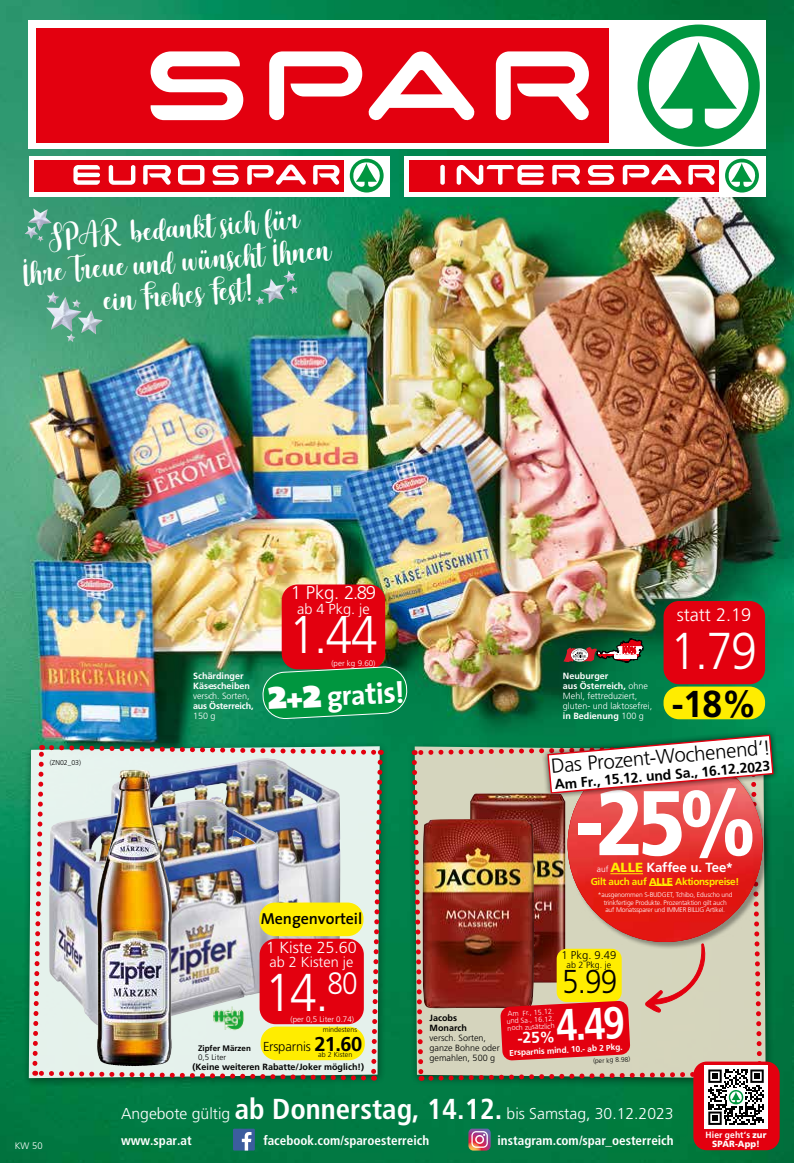
<style>
.page{position:relative;width:794px;height:1163px;background:#fff}
.page>*{position:absolute;margin:0;border:0;box-sizing:border-box;transform-origin:0 0}
.t1{font:900 condensed 91.6px "Frutiger";color:#fff}
.t2{font:300 53.2px "Frutiger";color:#fff;scale:.9 1}
.t3{font:300 53px "Frutiger";color:#fff;scale:.9 1}
.t4{font:300 51.8px "Frutiger";color:#fff;scale:.9 1}
.t5{font:700 condensed 44.8px "Frutiger";color:#fff;scale:.95 1}
.t6{font:700 37.4px "Frutiger";color:#000;scale:.95 1}
.t7{font:300 33px "Frutiger";color:#000;scale:.9 1}
.t8{font:700 30.2px "The Sans";color:#fff}
.t9{font:27.8px/33.1px "Cherishing Moments";color:#fff;text-align:center}
.t10{font:300 20.3px "Frutiger";color:#000}
.t11{font:300 18.5px "Frutiger";color:#fff}
.t12{font:300 18.1px "Frutiger";color:#fff}
.t13{font:600 16px "The Sans";letter-spacing:-.005em;color:#000}
.t14{font:300 16px "Frutiger";color:#fff}
.t15{font:300 15.7px "Frutiger";color:#fff}
.t16{font:700 15.7px "Frutiger";color:#fff}
.t17{font:300 14.5px "Frutiger";color:#fff}
.t18{font:700 14px "Frutiger";color:#000}
.t19{font:700 13.2px "Frutiger";letter-spacing:-.02em;color:#fff}
.t20{font:700 condensed 13.1px "Frutiger";color:#fff}
.t21{font:300 13px "Frutiger";letter-spacing:-.015em;color:#000}
.t22{font:300 11.2px "Frutiger";color:#000}
.t23{font:700 10px "Frutiger";letter-spacing:-.03em;color:#ffed00}
.t24{font:300 9.4px "Frutiger";color:#fff}
.t25{font:300 9px/10px "Frutiger";color:#fff}
.t26{font:300 9px/10px "Frutiger";color:#000}
.t27{font:700 9px/10px "Frutiger";color:#000}
.t28{font:700 9px/10px "Frutiger";color:#fff}
.t29{font:700 9px "Frutiger";letter-spacing:-.02em;color:#fff}
.t30{font:700 9px "Frutiger";color:#fff;scale:.95 1}
.t31{font:900 9px "Frutiger 75";letter-spacing:.015em;color:#fff;scale:.95 1}
.t32{font:700 8.4px "Frutiger";color:#fff}
.t33{font:300 8px "Frutiger";color:#fff}
.t34{font:700 8px "Frutiger";color:#000}
.t35{font:300 8px "Frutiger";color:#000}
.t36{font:300 7.3px/7.2px "Frutiger";color:#fff;text-align:justify}
.t37{font:300 7.1px "Frutiger";color:#000}
.t38{font:300 7px "Frutiger";color:#000}
.t39{font:300 6.7px/7.5px "Frutiger";letter-spacing:-.02em;color:#fff;text-align:center}
.t40{font:300 6.7px "Frutiger";color:#000}
.s1{font-weight:900;font-size:42px}
.s2{font-weight:900;font-size:27.9px}
.s3{font-size:27.9px}
.s4{font-weight:700;font-size:20px}
.s5{font-weight:700}
.s6{font-weight:300;font-size:8.4px}
.s7{font-family:"Frutiger 75";font-weight:900;color:#ffed00}
.s8{font-family:"Frutiger 75";font-weight:900}
.s9{font-weight:700;font-stretch:condensed;font-size:28.8px}
</style>
<div class="page">
<img style="left:0;top:0;width:794px;height:1162px">
<div style="left:22px;top:741px;width:366px;height:347px;background:#000;opacity:.45"></div>
<svg style="left:30px;top:742px;width:355px;height:340px;background:#bec7bc"></svg>
<img style="left:261px;top:278px;width:24px;height:25px">
<svg style="left:283px;top:270px;width:15px;height:24px"></svg>
<svg style="left:255px;top:296px;width:9px;height:9px"></svg>
<img style="left:46px;top:297px;width:36px;height:35px">
<img style="left:78px;top:310px;width:25px;height:24px">
<svg style="left:47px;top:291px;width:12px;height:13px"></svg>
<svg style="left:72px;top:299px;width:9px;height:9px"></svg>
<svg style="left:67px;top:333px;width:8px;height:9px"></svg>
<img style="left:28px;top:208px;width:24px;height:23px">
<svg style="left:25px;top:226px;width:19px;height:16px"></svg>
<div style="left:28px;top:21px;width:737px;height:128px;background:#fff"></div>
<div style="left:36px;top:28px;width:573px;height:115px;background:#e3000f"></div>
<svg style="left:637px;top:25px;width:122px;height:122px"></svg>
<svg style="left:151px;top:51px;width:92px;height:69px"></svg>
<svg style="left:269px;top:51px;width:93px;height:69px"></svg>
<svg style="left:368px;top:51px;width:107px;height:70px"></svg>
<svg style="left:496px;top:51px;width:93px;height:70px"></svg>
<div style="left:29px;top:156px;width:361px;height:41px;background:#fff"></div>
<svg style="left:34px;top:158px;width:350px;height:35px"></svg>
<div style="left:34px;top:160px;width:310px;height:31px;background:#e3000f"></div>
<svg style="left:212px;top:165px;width:27px;height:20px"></svg>
<svg style="left:247px;top:164px;width:59px;height:21px"></svg>
<svg style="left:143px;top:165px;width:28px;height:20px"></svg>
<svg style="left:109px;top:165px;width:26px;height:20px"></svg>
<svg style="left:73px;top:165px;width:27px;height:20px"></svg>
<svg style="left:178px;top:165px;width:26px;height:20px"></svg>
<svg style="left:313px;top:165px;width:26px;height:20px"></svg>
<svg style="left:350px;top:159px;width:33px;height:33px"></svg>
<div style="left:404px;top:156px;width:361px;height:41px;background:#fff"></div>
<svg style="left:409px;top:158px;width:337px;height:35px"></svg>
<svg style="left:725px;top:159px;width:34px;height:33px"></svg>
<div style="left:409px;top:160px;width:310px;height:31px;background:#e3000f"></div>
<svg style="left:688px;top:165px;width:27px;height:20px"></svg>
<svg style="left:587px;top:165px;width:27px;height:20px"></svg>
<svg style="left:623px;top:164px;width:58px;height:21px"></svg>
<svg style="left:552px;top:165px;width:28px;height:20px"></svg>
<svg style="left:440px;top:165px;width:5px;height:20px"></svg>
<svg style="left:456px;top:165px;width:88px;height:20px"></svg>
<div style="left:282px;top:584px;width:103px;height:85px;background:#e3000f;border-radius:16px"></div>
<svg style="left:262px;top:666px;width:146px;height:53px;background:#129348"></svg>
<svg style="left:233px;top:1128px;width:22px;height:22px"></svg>
<div style="left:663px;top:601px;width:102px;height:83px;background:#e3000f;border-radius:16px"></div>
<div style="left:663px;top:686px;width:102px;height:33px;background:#ffed00;border-radius:16px"></div>
<svg style="left:563px;top:638px;width:80px;height:28px;background:#545b49"></svg>
<img style="left:110px;top:758px;width:230px;height:180px">
<img style="left:49px;top:799px;width:230px;height:230px">
<img style="left:96px;top:769px;width:77px;height:296px">
<img style="left:213px;top:1006px;width:31px;height:23px">
<img style="left:409px;top:727px;width:371px;height:423px">
<div style="left:259px;top:938px;width:105px;height:86px;background:#e3000f;border-radius:16px"></div>
<div style="left:260px;top:1026px;width:105px;height:33px;background:#ffed00;border-radius:16px"></div>
<div style="left:259px;top:902px;width:104px;height:34px;background:#ffed00;border-radius:16px"></div>
<h3 class="t9" style="left:18px;top:222px;width:311px;rotate:-5deg">SPAR bedankt sich für<br>Ihre Treue und wünscht Ihnen ein Frohes Fest!</h3>
<p class="t38" style="left:50px;top:758px;width:33px">(ZN02_03)</p>
<h3 class="t28" style="left:193px;top:670px;width:59px">Schärdinger<br>Käsescheiben</h3>
<h3 class="t25" style="left:193px;top:690px;width:58px">versch. Sorten,</h3>
<h3 class="t29" style="left:193px;top:700px;width:62px">aus Österreich,</h3>
<h3 class="t25" style="left:193px;top:710px;width:24px">150 g</h3>
<h3 class="t11" style="left:291px;top:582px;width:87px">1 Pkg. 2.89</h3>
<h3 class="t17" style="left:297px;top:600px;width:74px">ab 4 Pkg. je</h3>
<h3 class="t3" style="left:289px;top:605px;width:100px">1.44</h3>
<p class="t33" style="left:331px;top:658px;width:46px">(per kg 9.60)</p>
<h3 class="t8" style="left:266px;top:673px;width:139px;rotate:-3deg"><span class="s1">2</span><span class="s2">+</span><span class="s1">2</span> <span class="s3">gra</span>tis!</h3>
<h3 class="t13" style="left:261px;top:904px;width:103px">Mengenvorteil</h3>
<h3 class="t14" style="left:266px;top:938px;width:92px">1 Kiste 25.60</h3>
<h3 class="t17" style="left:269px;top:953px;width:85px">ab 2 Kisten je</h3>
<h2 class="t2" style="left:265px;top:962px;width:104px">14.<sup>80</sup></h2>
<p class="t33" style="left:290px;top:1014px;width:65px">(per 0,5 Liter 0.74)</p>
<h3 class="t27" style="left:192px;top:1061px;width:173px">(Keine weiteren Rabatte/Joker möglich!)</h3>
<p class="t37" style="left:323px;top:1025px;width:36px">mindestens</p>
<h3 class="t21" style="left:263px;top:1038px;width:101px">Ersparnis <span class="s4">21.60</span></h3>
<p class="t37" style="left:318px;top:1050px;width:36px">ab 2 Kisten</p>
<p class="t34" style="left:198px;top:1043px;width:54px">Zipfer Märzen</p>
<p class="t35" style="left:198px;top:1052px;width:29px">0,5 Liter</p>
<h3 class="t12" style="left:676px;top:604px;width:76px">statt 2.19</h3>
<h3 class="t25" style="left:563px;top:670px;width:91px"><span class="s5">Neuburger<br>aus Österreich,</span> ohne<br>Mehl, fettreduziert, gluten- und laktosefrei, <span class="s5">in Bedienung</span> 100 g</h3>
<h3 class="t4" style="left:670px;top:622px;width:98px">1.79</h3>
<h3 class="t6" style="left:672px;top:681px;width:91px">-18%</h3>
<h3 class="t10" style="left:550px;top:754px;width:222px;rotate:-5deg">Das Prozent-Wochenend‘!</h3>
<h3 class="t18" style="left:554px;top:776px;width:218px;rotate:-5deg">Am Fr., 15.12. und Sa., 16.12.2023</h3>
<h1 class="t1" style="left:574px;top:768px;width:184px">-25%</h1>
<h3 class="t19" style="left:597px;top:859px;width:138px"><span class="s6">auf</span> <span class="s7">ALLE</span> Kaffee u. Tee*</h3>
<h3 class="t23" style="left:591px;top:875px;width:150px">Gilt auch auf <span class="s8">ALLE</span> Aktionspreise!</h3>
<p class="t39" style="left:598px;top:890px;width:136px">*ausgenommen S-BUDGET, Tchibo, Eduscho und trinkfertige Produkte. Prozentaktion gilt auch<br>auf Monatssparer und IMMER BILLIG Artikel.</p>
<h3 class="t22" style="left:561px;top:948px;width:56px">1 Pkg. 9.49</h3>
<h3 class="t26" style="left:566px;top:959px;width:46px">ab 2 Pkg. je</h3>
<h3 class="t7" style="left:562px;top:962px;width:63px">5.99</h3>
<h3 class="t5" style="left:554px;top:998px;width:75px;rotate:-3deg">4.49</h3>
<p class="t32" style="left:509px;top:1047px;width:115px;rotate:-3deg">Ersparnis mind. 10.- ab 2 Pkg.</p>
<p class="t36" style="left:506px;top:1010px;width:49px;rotate:-3deg">Am Fr., 15.12. und Sa., 16.12. noch zusätzlich</p>
<h3 class="t16" style="left:517px;top:1028px;width:39px;rotate:-3deg">-25%</h3>
<h3 class="t27" style="left:429px;top:1012px;width:39px">Jacobs<br>Monarch</h3>
<h3 class="t26" style="left:429px;top:1032px;width:72px">versch. Sorten, ganze Bohne oder gemahlen, 500 g</h3>
<p class="t40" style="left:593px;top:1056px;width:38px;rotate:-3deg">(per kg 8.98)</p>
<h3 class="t24" style="left:15px;top:1140px;width:29px">KW 50</h3>
<h3 class="t15" style="left:121px;top:1104px;width:554px">Angebote gültig <span class="s9">ab Donnerstag, 14.12.</span> bis Samstag, 30.12.2023</h3>
<h3 class="t20" style="left:121px;top:1132px;width:72px">www.spar.at</h3>
<h3 class="t20" style="left:263px;top:1132px;width:167px">facebook.com/sparoesterreich</h3>
<h3 class="t20" style="left:497px;top:1132px;width:178px">instagram.com/spar_oesterreich</h3>
<h3 class="t30" style="left:705px;top:1129px;width:66px">Hier geht‘s <span class="s8">zur</span></h3>
<h3 class="t31" style="left:712px;top:1138px;width:52px">SPAR-App!</h3>
</div>
